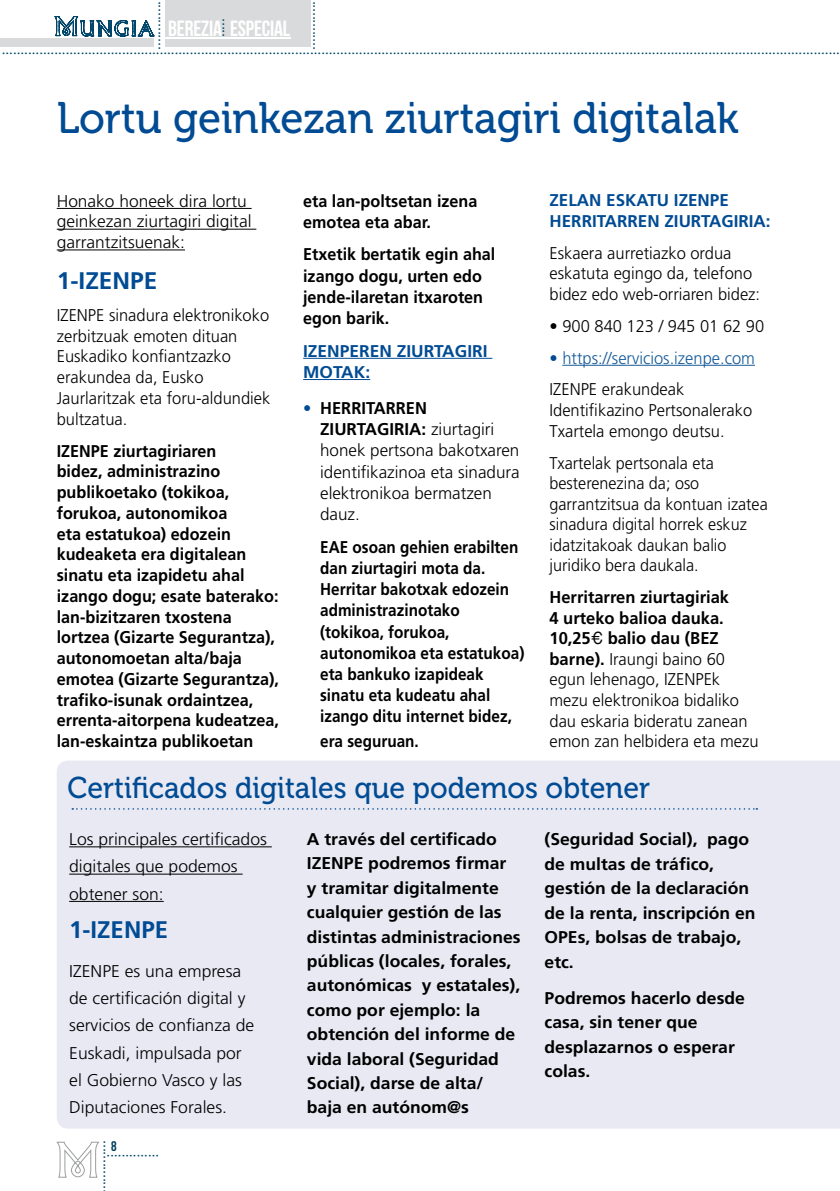
<style>
.page{position:relative;width:840px;height:1191px;background:#fff}
.page>*{position:absolute;margin:0;border:0;box-sizing:border-box;transform-origin:0 0}
.t1{font:44px "Museo 500";color:#004b93;scale:.95 1}
.t2{font:30px "Museo 500";color:#004b93;scale:.95 1}
.t3{font:700 24px "Frutiger LT Std";color:#004b93}
.t4{font:22px "Bebas Neue";letter-spacing:-.01em;color:#fff}
.t5{font:300 17px/20.6px "Frutiger";color:#000}
.t6{font:700 17px/20.8px "Frutiger";color:#000;scale:.95 1}
.t7{font:700 17px/24.4px "Frutiger";color:#000}
.t8{font:700 17px/21.2px "Frutiger";color:#000;scale:.9 1}
.t9{font:300 17px/20.6px "Frutiger";color:#000;scale:.95 1}
.t10{font:300 17px/31.8px "Frutiger";color:#165b9a}
.t11{font:700 17px/20.6px "Frutiger LT Std";color:#004b93}
.t12{font:700 17px/21.2px "Frutiger";color:#004b93}
.t13{font:14px "Bebas Neue";color:#003f60}
.t14{font:12px "Arial Rounded MT Bold";color:#00476b}
.s1{font-weight:700;color:#004b93}
.s2{font-weight:700}
.s3{color:#004b93}
.s4{color:#000}
.s5{font-family:"Helvetica";font-weight:400}
</style>
<div class="page">
<div style="left:165px;top:0;width:145px;height:47px;background:#d9dadb"></div>
<div style="left:0;top:38px;width:154px;height:9px;background:#d9dadb"></div>
<hr style="left:189px;top:38px;width:101px;height:1px;background:#fff">
<hr style="left:164px;top:38px;width:101px;height:1px;background:#fff">
<svg style="left:54px;top:16px;width:101px;height:21px"></svg>
<svg style="left:56px;top:1141px;width:43px;height:36px"></svg>
<hr style="left:57px;top:208px;width:194px;height:1px;background:#000">
<hr style="left:57px;top:229px;width:199px;height:1px;background:#000">
<hr style="left:57px;top:249px;width:128px;height:1px;background:#000">
<hr style="left:303px;top:358px;width:189px;height:1px;background:#004b93">
<hr style="left:303px;top:379px;width:67px;height:1px;background:#004b93">
<hr style="left:562px;top:365px;width:192px;height:1px;background:#165b9a">
<div style="left:57px;top:760px;width:782px;height:368px;background:#e8e9f3"></div>
<hr style="left:69px;top:846px;width:203px;height:1px;background:#000">
<hr style="left:69px;top:873px;width:173px;height:1px;background:#000">
<hr style="left:69px;top:901px;width:95px;height:1px;background:#000">
<svg style="left:72px;top:808px;width:685px;height:1px"></svg>
<p class="t14" style="left:149px;top:50px;width:50px;rotate:-90deg">.............</p>
<p class="t14" style="left:303px;top:50px;width:50px;rotate:-90deg">.............</p>
<p class="t14" style="left:212px;top:37px;width:20px;rotate:-90deg">.....</p>
<p class="t4" style="left:168px;top:16px;width:124px">BEREZIA ESPECIAL</p>
<p class="t14" style="left:2px;top:42px;width:839px">...............................................................................................................................................................................................................................</p>
<h1 class="t1" style="left:57px;top:94px;width:719px">Lortu geinkezan ziurtagiri digitalak</h1>
<p class="t6" style="left:303px;top:190px;width:185px">eta lan-poltsetan izena emotea eta abar.</p>
<p class="t6" style="left:303px;top:244px;width:204px">Etxetik bertatik egin ahal izango dogu, urten edo jende-ilaretan itxaroten egon barik.</p>
<p class="t12" style="left:303px;top:340px;width:186px">IZENPEREN ZIURTAGIRI<br>MOTAK:</p>
<p class="t5" style="left:320px;top:397px;width:201px;line-height:21.2px;text-indent:-17px"><span class="s1">•</span> <span class="s2">HERRITARREN<br>ZIURTAGIRIA:</span> ziurtagiri honek pertsona bakotxaren identifikazinoa eta sinadura elektronikoa bermatzen dauz.</p>
<p class="t8" style="left:320px;top:536px;width:228px">EAE osoan gehien erabilten dan ziurtagiri mota da.<br>Herritar bakotxak edozein administrazinotako (tokikoa, forukoa, autonomikoa eta estatukoa) eta bankuko izapideak sinatu eta kudeatu ahal izango ditu internet bidez,</p>
<p class="t8" style="left:320px;top:730px;width:111px">era seguruan.</p>
<p class="t5" style="left:57px;top:190px;width:196px">Honako honeek dira lortu geinkezan ziurtagiri digital garrantzitsuenak:</p>
<h3 class="t3" style="left:57px;top:266px;width:102px">1-IZENPE</h3>
<p class="t5" style="left:57px;top:304px;width:215px">IZENPE sinadura elektronikoko zerbitzuak emoten dituan<br>Euskadiko konfiantzazko erakundea da, Eusko<br>Jaurlaritzak eta foru-aldundiek bultzatua.</p>
<p class="t6" style="left:57px;top:440px;width:235px">IZENPE ziurtagiriaren<br>bidez, administrazino publikoetako (tokikoa, forukoa, autonomikoa<br>eta estatukoa) edozein kudeaketa era digitalean sinatu eta izapidetu ahal izango dogu; esate baterako: lan-bizitzaren txostena lortzea (Gizarte Segurantza), autonomoetan alta/baja emotea (Gizarte Segurantza), trafiko-isunak ordaintzea, errenta-aitorpena kudeatzea, lan-eskaintza publikoetan</p>
<p class="t11" style="left:549px;top:190px;width:222px">ZELAN ESKATU IZENPE<br>HERRITARREN ZIURTAGIRIA:</p>
<p class="t5" style="left:549px;top:242px;width:212px">Eskaera aurretiazko ordua eskatuta egingo da, telefono bidez edo web-orriaren bidez:</p>
<p class="t5" style="left:549px;top:315px;width:216px">• 900 840 123 / 945 01 62 90</p>
<p class="t10" style="left:549px;top:342px;width:207px"><span class="s3">•</span> https://servicios.izenpe.com<br><span class="s4">IZENPE erakundeak</span></p>
<p class="t5" style="left:549px;top:400px;width:204px">Identifikazino Pertsonalerako<br>Txartela emongo deutsu.</p>
<p class="t9" style="left:549px;top:452px;width:231px">Txartelak pertsonala eta besterenezina da; oso garrantzitsua da kontuan izatea sinadura digital horrek eskuz idatzitakoak daukan balio juridiko bera daukala.</p>
<p class="t5" style="left:549px;top:587px;width:210px"><span class="s2">Herritarren ziurtagiriak<br>4 urteko balioa dauka.<br>10,25</span><span class="s5">€</span> <span class="s2">balio dau (BEZ barne).</span> Iraungi baino 60 egun lehenago, IZENPEk mezu elektronikoa bidaliko dau eskaria bideratu zanean emon zan helbidera eta mezu</p>
<h2 class="t2" style="left:67px;top:771px;width:614px">Certificados digitales que podemos obtener</h2>
<p class="t5" style="left:69px;top:825px;width:199px;line-height:27.2px">Los principales certificados digitales que podemos obtener son:</p>
<h3 class="t3" style="left:69px;top:916px;width:100px">1-IZENPE</h3>
<p class="t5" style="left:69px;top:957px;width:186px;line-height:27.2px">IZENPE es una empresa de certificación digital y servicios de confianza de<br>Euskadi, impulsada por el Gobierno Vasco y las<br>Diputaciones Forales.</p>
<p class="t7" style="left:307px;top:827px;width:215px">A través del certificado<br>IZENPE podremos firmar<br>y tramitar digitalmente cualquier gestión de las distintas administraciones públicas (locales, forales, autonómicas y estatales), como por ejemplo: la obtención del informe de vida laboral (Seguridad<br>Social), darse de alta/ baja en autónom@s</p>
<p class="t7" style="left:544px;top:826px;width:212px">(Seguridad Social), pago de multas de tráfico, gestión de la declaración de la renta, inscripción en<br>OPEs, bolsas de trabajo, etc.</p>
<p class="t7" style="left:544px;top:985px;width:202px">Podremos hacerlo desde casa, sin tener que desplazarnos o esperar colas.</p>
<p class="t14" style="left:94px;top:1189px;width:50px;rotate:-90deg">.............</p>
<p class="t13" style="left:111px;top:1138px;width:7px">8</p>
<p class="t14" style="left:159px;top:1165px;width:54px;rotate:-180deg">..............</p>
</div>
